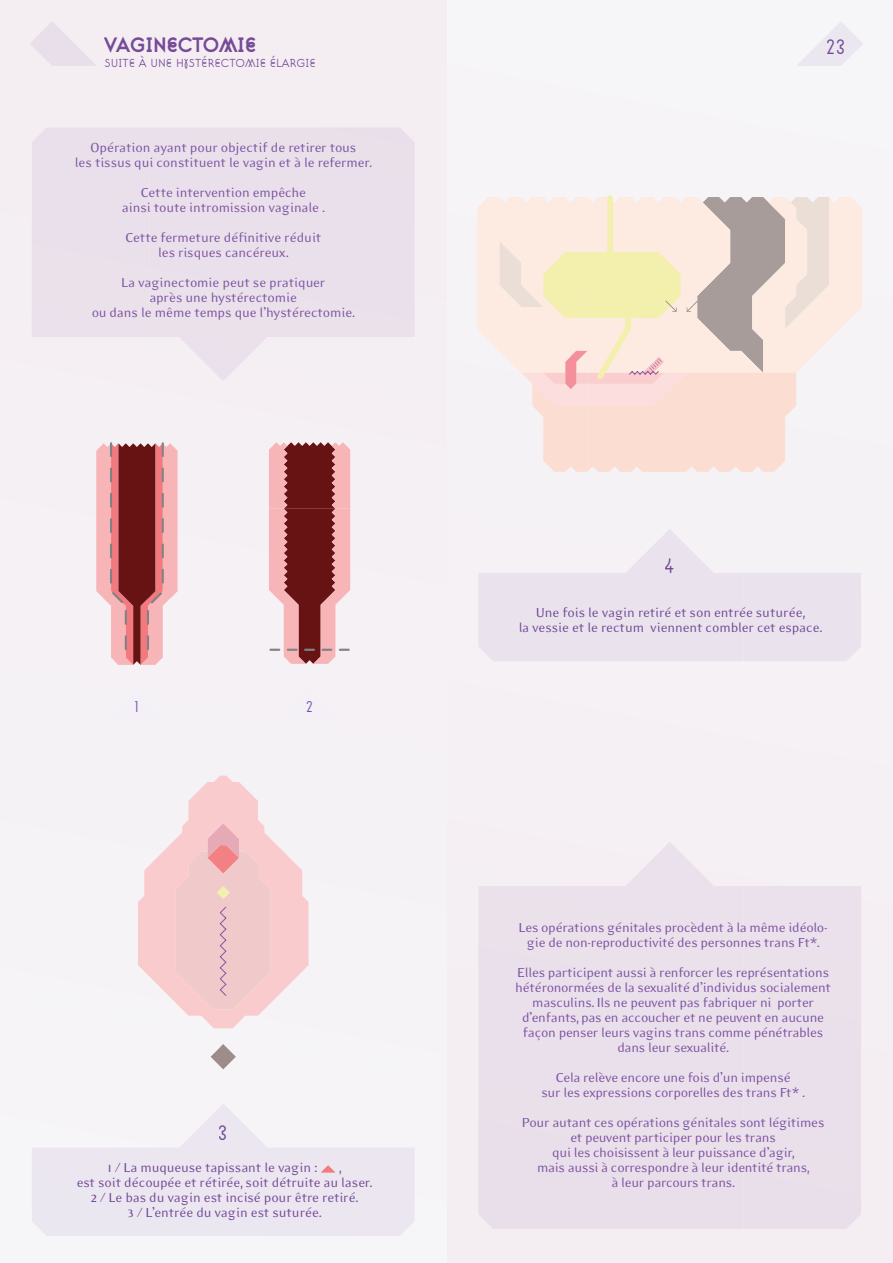
<style>
.page{position:relative;width:893px;height:1263px;background:#fff}
.page>*{position:absolute;margin:0;border:0;box-sizing:border-box;transform-origin:0 0}
.t1{font:700 27px "Suburban";color:#7c51a1}
.t2{font:300 27px "Suburban";color:#7c51a1}
.t3{font:300 20.25px "Suburban";color:#7c51a1}
.t4{font:15px/15px "Eidetic Modern";letter-spacing:-.01em;color:#7c51a1;text-align:center}
.t5{font:300 15px "Suburban";color:#7c51a1}
</style>
<div class="page">
<div style="left:446px;top:0;width:447px;height:1263px;background:linear-gradient(to right,#f4f0f4,#f4f0f4)"></div>
<div style="left:0;top:0;width:446px;height:1263px;background:#f5f1f5"></div>
<div style="left:796px;top:21px;width:67px;height:45px;background:#f1eff4"></div>
<svg style="left:30px;top:22px;width:66px;height:44px"></svg>
<div style="left:32px;top:128px;width:118px;height:209px;background:#eae0eb"></div>
<svg style="left:150px;top:128px;width:265px;height:253px;fill:#eae0eb"></svg>
<svg style="left:32px;top:1104px;width:382px;height:132px"></svg>
<div style="left:743px;top:886px;width:118px;height:343px;background:#eae0eb"></div>
<svg style="left:478px;top:842px;width:265px;height:387px;background:#eae1eb"></svg>
<svg style="left:211px;top:1044px;width:25px;height:25px"></svg>
<svg style="left:138px;top:776px;width:170px;height:252px"></svg>
<svg style="left:96px;top:442px;width:82px;height:223px;background:#c27b7e"></svg>
<svg style="left:269px;top:442px;width:81px;height:222px;background:#b06d6f"></svg>
<svg style="left:477px;top:195px;width:385px;height:277px"></svg>
<h1 class="t1" style="left:105px;top:27px;width:153px">vaginectomie</h1>
<p class="t5" style="left:105px;top:54px;width:213px">suite à une hystérectomie élargie</p>
<p class="t4" style="left:75px;top:140px;width:299px">Opération ayant pour objectif de retirer tous<br>les tissus qui constituent le vagin et à le refermer.</p>
<p class="t4" style="left:122px;top:185px;width:205px">Cette intervention empêche<br>ainsi toute intromission vaginale .</p>
<p class="t4" style="left:125px;top:230px;width:198px">Cette fermeture définitive réduit les risques cancéreux.</p>
<p class="t4" style="left:92px;top:275px;width:265px">La vaginectomie peut se pratiquer<br>après une hystérectomie<br>ou dans le même temps que l’hystérectomie.</p>
<h2 class="t3" style="left:134px;top:694px;width:7px">1</h2>
<h2 class="t3" style="left:306px;top:694px;width:8px">2</h2>
<h1 class="t2" style="left:219px;top:1117px;width:11px">3</h1>
<p class="t4" style="left:108px;top:1160px;width:212px">1 / La muqueuse tapissant le vagin :</p>
<p class="t4" style="left:339px;top:1160px;width:5px">,</p>
<p class="t4" style="left:76px;top:1175px;width:298px">est soit découpée et rétirée, soit détruite au laser.</p>
<p class="t4" style="left:90px;top:1190px;width:270px">2 / Le bas du vagin est incisé pour être retiré.</p>
<p class="t4" style="left:127px;top:1205px;width:196px">3 / L’entrée du vagin est suturée.</p>
<h1 class="t2" style="left:827px;top:30px;width:20px">23</h1>
<h1 class="t2" style="left:665px;top:550px;width:12px">4</h1>
<p class="t4" style="left:519px;top:605px;width:306px">Une fois le vagin retiré et son entrée suturée,<br>la vessie et le rectum viennent combler cet espace.</p>
<p class="t4" style="left:518px;top:920px;width:311px">Les opérations génitales procèdent à la même idéolo&shy;gie de non-reproductivité des personnes trans Ft*.</p>
<p class="t4" style="left:515px;top:965px;width:317px">Elles participent aussi à renforcer les représentations hétéronormées de la sexualité d’individus socialement masculins. Ils ne peuvent pas fabriquer ni porter d’enfants, pas en accoucher et ne peuvent en aucune façon penser leurs vagins trans comme pénétrables dans leur sexualité.</p>
<p class="t4" style="left:541px;top:1070px;width:265px">Cela relève encore une fois d’un impensé<br>sur les expressions corporelles des trans Ft* .</p>
<p class="t4" style="left:522px;top:1115px;width:304px">Pour autant ces opérations génitales sont légitimes et peuvent participer pour les trans<br>qui les choisissent à leur puissance d’agir,<br>mais aussi à correspondre à leur identité trans,<br>à leur parcours trans.</p>
</div>
